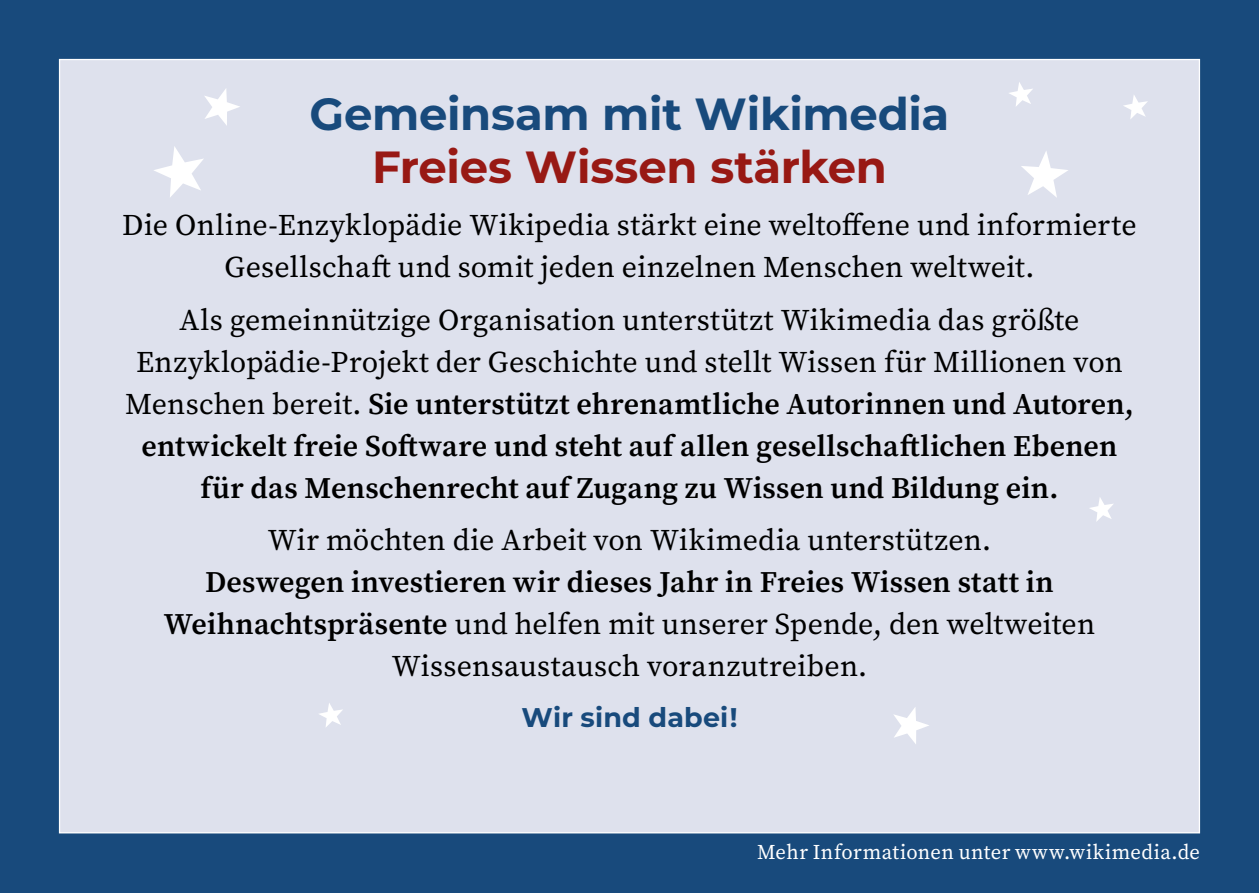
<style>
.page{position:relative;width:1259px;height:893px;background:#fff}
.page>*{position:absolute;margin:0;border:0;box-sizing:border-box;transform-origin:0 0}
.t1{font:700 45px "Montserrat";letter-spacing:-.005em;color:#184a7c}
.t2{font:700 45px "Montserrat";letter-spacing:-.005em;color:#981914}
.t3{font:600 30px/42px "Source Serif Pro";letter-spacing:.005em;color:#000;text-align:center}
.t4{font:30px/42px "Source Serif Pro";letter-spacing:.005em;color:#000;text-align:center}
.t5{font:700 27px "Montserrat";letter-spacing:.005em;color:#184a7c}
.t6{font:21px "Source Serif Pro";letter-spacing:.02em;color:#fff}
.s1{font-weight:400}
</style>
<div class="page">
<div style="left:0;top:0;width:1259px;height:893px;background:linear-gradient(to right,#184a7c,#184a7c)"></div>
<div style="left:60px;top:60px;width:1139px;height:773px;background:#dee1ed"></div>
<svg style="left:1021px;top:151px;width:47px;height:47px"></svg>
<svg style="left:154px;top:146px;width:49px;height:51px"></svg>
<svg style="left:205px;top:89px;width:35px;height:37px"></svg>
<svg style="left:319px;top:703px;width:24px;height:24px"></svg>
<svg style="left:1089px;top:498px;width:24px;height:24px"></svg>
<svg style="left:1123px;top:95px;width:25px;height:24px"></svg>
<svg style="left:1009px;top:82px;width:24px;height:24px"></svg>
<svg style="left:894px;top:707px;width:35px;height:37px"></svg>
<h1 class="t1" style="left:309px;top:82px;width:641px">Gemeinsam mit Wikimedia</h1>
<h1 class="t2" style="left:372px;top:134px;width:516px">Freies Wissen stärken</h1>
<p class="t4" style="left:122px;top:204px;width:1015px">Die Online-Enzyklopädie Wikipedia stärkt eine weltoffene und informierte<br>Gesellschaft und somit jeden einzelnen Menschen weltweit.</p>
<p class="t3" style="left:125px;top:299px;width:1010px"><span class="s1">Als gemeinnützige Organisation unterstützt Wikimedia das größte Enzyklopädie-Projekt der Geschichte und stellt Wissen für Millionen von Menschen bereit.</span> Sie unterstützt ehrenamtliche Autorinnen und Autoren, entwickelt freie Software und steht auf allen gesellschaftlichen Ebenen für das Menschenrecht auf Zugang zu Wissen und Bildung ein.</p>
<p class="t4" style="left:268px;top:519px;width:725px">Wir möchten die Arbeit von Wikimedia unterstützen.</p>
<p class="t3" style="left:164px;top:561px;width:933px">Deswegen investieren wir dieses Jahr in Freies Wissen statt in<br>Weihnachtspräsente <span class="s1">und helfen mit unserer Spende, den weltweiten<br>Wissensaustausch voranzutreiben.</span></p>
<p class="t5" style="left:521px;top:698px;width:218px">Wir sind dabei!</p>
<p class="t6" style="left:757px;top:838px;width:444px">Mehr Informationen unter www.wikimedia.de</p>
</div>
